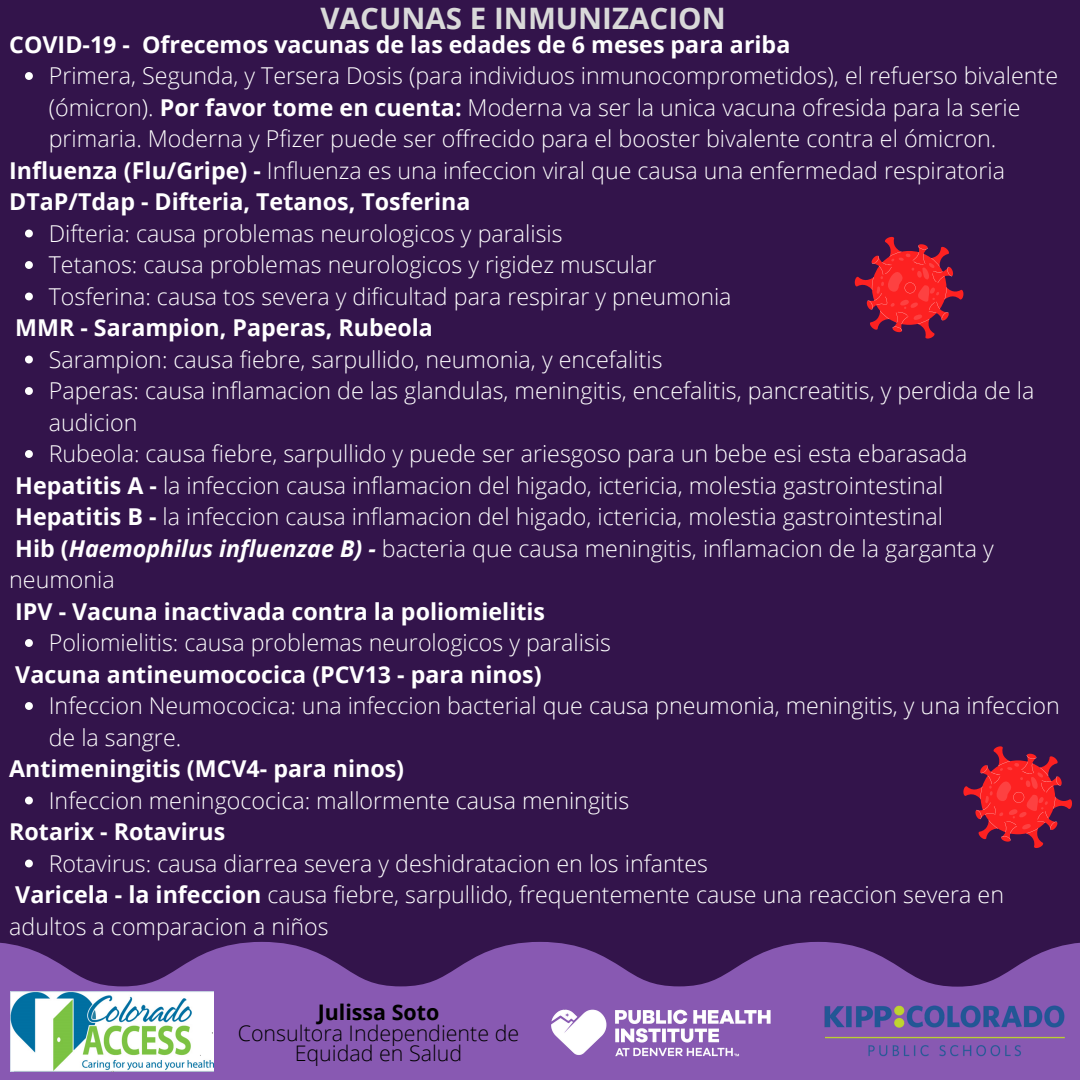
<style>
.page{position:relative;width:1080px;height:1080px;background:#33144b}
.page>*{position:absolute;margin:0;border:0;box-sizing:border-box;transform-origin:0 0}
.t1{font:700 29.55px "Open Sans";color:#d9d9d9}
.t2{font:300 23.25px/31.5px "Open Sans";color:#fff}
.t3{font:700 23.25px "Open Sans";color:#fff}
.t4{font:300 21.45px/20.7px "Open Sans";color:#000;text-align:center}
.t5{font:700 21.45px "Open Sans";color:#000}
.s1{font-weight:700}
.s2{font-weight:700;font-style:italic}
</style>
<div class="page">
<svg style="left:0;top:942px;width:1080px;height:138px;fill:#8859b2"></svg>
<svg style="left:963px;top:746px;width:109px;height:102px"></svg>
<svg style="left:25px;top:72px;width:8px;height:8px"></svg>
<svg style="left:25px;top:230px;width:8px;height:7px"></svg>
<svg style="left:25px;top:261px;width:8px;height:8px"></svg>
<svg style="left:25px;top:293px;width:8px;height:7px"></svg>
<svg style="left:25px;top:356px;width:8px;height:7px"></svg>
<svg style="left:25px;top:387px;width:8px;height:8px"></svg>
<svg style="left:25px;top:450px;width:8px;height:8px"></svg>
<svg style="left:25px;top:639px;width:8px;height:8px"></svg>
<svg style="left:25px;top:702px;width:8px;height:8px"></svg>
<svg style="left:25px;top:797px;width:8px;height:7px"></svg>
<svg style="left:25px;top:860px;width:8px;height:7px"></svg>
<svg style="left:855px;top:237px;width:109px;height:102px"></svg>
<img style="left:543px;top:996px;width:233px;height:71px">
<img style="left:10px;top:991px;width:204px;height:80px">
<img style="left:819px;top:1000px;width:252px;height:62px">
<p class="t1" style="left:321px;top:-3px;width:407px">VACUNAS E INMUNIZACION</p>
<p class="t3" style="left:9px;top:28px;width:783px">COVID-19 - Ofrecemos vacunas de las edades de 6 meses para ariba</p>
<p class="t2" style="left:49px;top:60px;width:1011px">Primera, Segunda, y Tersera Dosis (para individuos inmunocomprometidos), el refuerso bivalente (ómicron). <span class="s1">Por favor tome en cuenta:</span> Moderna va ser la unica vacuna ofresida para la serie primaria. Moderna y Pfizer puede ser offrecido para el booster bivalente contra el ómicron.</p>
<p class="t2" style="left:9px;top:154px;width:997px"><span class="s1">Influenza (Flu/Gripe) -</span> Influenza es una infeccion viral que causa una enfermedad respiratoria<br><span class="s1">DTaP/Tdap - Difteria, Tetanos, Tosferina</span></p>
<p class="t2" style="left:49px;top:217px;width:684px">Difteria: causa problemas neurologicos y paralisis<br>Tetanos: causa problemas neurologicos y rigidez muscular<br>Tosferina: causa tos severa y dificultad para respirar y pneumonia</p>
<p class="t2" style="left:49px;top:343px;width:987px">Sarampion: causa fiebre, sarpullido, neumonia, y encefalitis<br>Paperas: causa inflamacion de las glandulas, meningitis, encefalitis, pancreatitis, y perdida de la audicion<br>Rubeola: causa fiebre, sarpullido y puede ser ariesgoso para un bebe esi esta ebarasada</p>
<p class="t3" style="left:15px;top:312px;width:419px">MMR - Sarampion, Paperas, Rubeola</p>
<p class="t2" style="left:9px;top:469px;width:986px"><span class="s1">Hepatitis A -</span> la infeccion causa inflamacion del higado, ictericia, molestia gastrointestinal <span class="s1">Hepatitis B -</span> la infeccion causa inflamacion del higado, ictericia, molestia gastrointestinal<br><span class="s1">Hib (</span><span class="s2">Haemophilus influenzae B) -</span> bacteria que causa meningitis, inflamacion de la garganta y neumonia</p>
<p class="t3" style="left:15px;top:595px;width:531px">IPV - Vacuna inactivada contra la poliomielitis</p>
<p class="t3" style="left:15px;top:658px;width:528px">Vacuna antineumococica (PCV13 - para ninos)</p>
<p class="t2" style="left:49px;top:627px;width:564px">Poliomielitis: causa problemas neurologicos y paralisis</p>
<p class="t2" style="left:49px;top:690px;width:1012px">Infeccion Neumococica: una infeccion bacterial que causa pneumonia, meningitis, y una infeccion de la sangre.</p>
<p class="t2" style="left:49px;top:784px;width:582px">Infeccion meningococica: mallormente causa meningitis</p>
<p class="t2" style="left:49px;top:847px;width:661px">Rotavirus: causa diarrea severa y deshidratacion en los infantes</p>
<p class="t3" style="left:9px;top:753px;width:396px">Antimeningitis (MCV4- para ninos)</p>
<p class="t3" style="left:9px;top:816px;width:218px">Rotarix - Rotavirus</p>
<p class="t2" style="left:9px;top:879px;width:996px"><span class="s1">Varicela - la infeccion</span> causa fiebre, sarpullido, frequentemente cause una reaccion severa en adultos a comparacion a niños</p>
<p class="t5" style="left:318px;top:997px;width:123px">Julissa Soto</p>
<p class="t4" style="left:238px;top:1022px;width:283px">Consultora Independiente de<br>Equidad en Salud</p>
</div>
